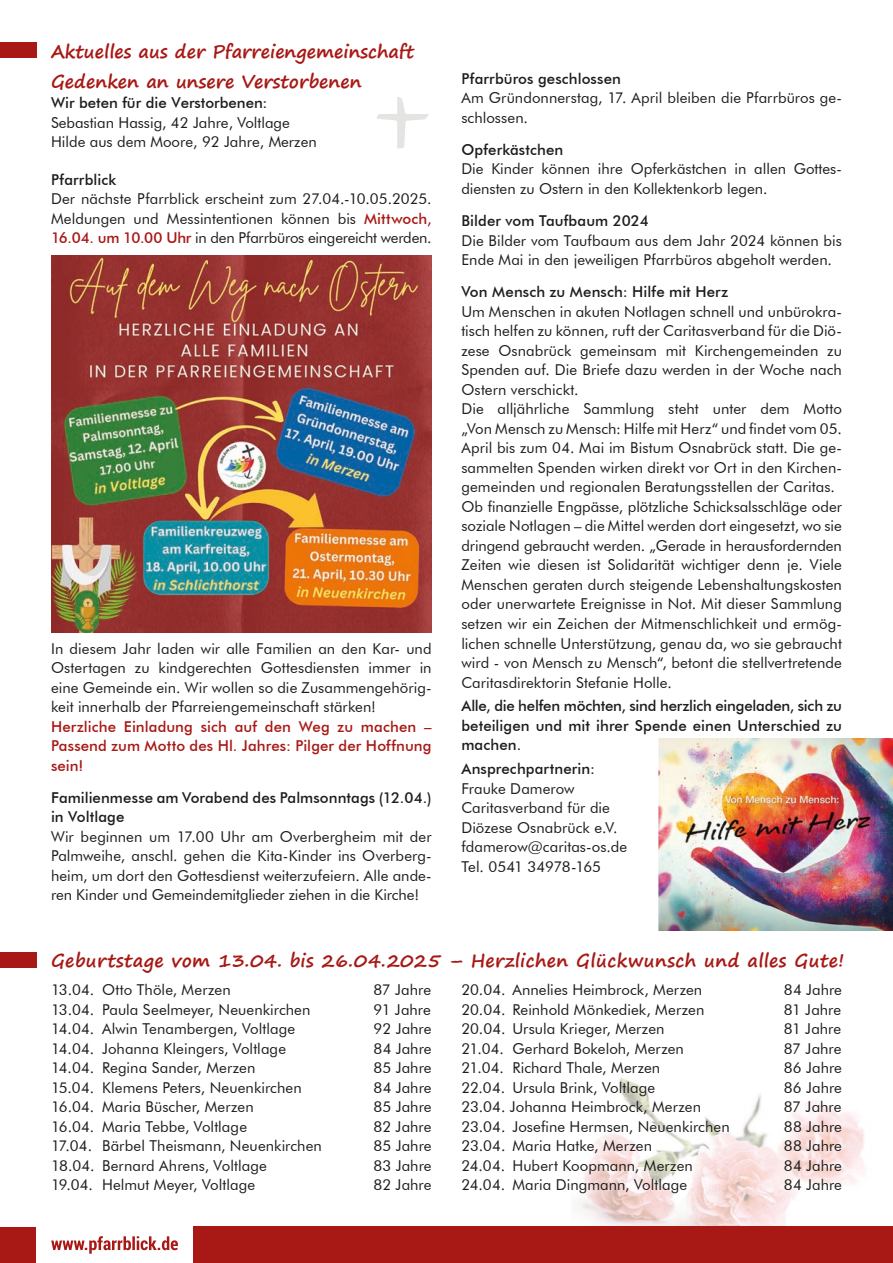
<style>
.page{position:relative;width:893px;height:1263px;background:#fff}
.page>*{position:absolute;margin:0;border:0;box-sizing:border-box;transform-origin:0 0}
.t1{font:700 18px "Segoe Print";letter-spacing:.005em;color:#a81815}
.t2{font:15px/19.5px "Futura BT";letter-spacing:.005em;color:#1d1d1b}
.t3{font:500 15px/19.5px "Futura BT";letter-spacing:.005em;color:#1d1d1b}
.t4{font:500 15px/19.5px "Futura BT";letter-spacing:.005em;color:#a81815;text-align:justify}
.s1{font-weight:500;color:#a81815}
</style>
<div class="page">
<img style="left:572px;top:1078px;width:321px;height:149px">
<div style="left:193px;top:1227px;width:700px;height:36px;background:#a81815"></div>
<div style="left:0;top:43px;width:36px;height:15px;background:#a81815"></div>
<svg style="left:51px;top:1236px;width:127px;height:18px"></svg>
<div style="left:0;top:1227px;width:36px;height:36px;background:#a81815"></div>
<svg style="left:377px;top:97px;width:52px;height:51px"></svg>
<img style="left:51px;top:255px;width:381px;height:377px">
<img style="left:658px;top:739px;width:235px;height:191px">
<div style="left:0;top:952px;width:36px;height:16px;background:#a81815"></div>
<p class="t1" style="left:51px;top:35px;width:365px">Aktuelles aus der Pfarreiengemeinschaft</p>
<p class="t3" style="left:51px;top:93px;width:218px">Wir beten für die Verstorbenen:</p>
<p class="t2" style="left:51px;top:113px;width:267px">Sebastian Hassig, 42 Jahre, Voltlage<br>Hilde aus dem Moore, 92 Jahre, Merzen</p>
<p class="t1" style="left:51px;top:65px;width:312px">Gedenken an unsere Verstorbenen</p>
<p class="t3" style="left:51px;top:169px;width:67px">Pfarrblick</p>
<p class="t2" style="left:51px;top:189px;width:382px;text-align:justify">Der nächste Pfarrblick erscheint zum 27.04.-10.05.2025.<br>Meldungen und Messintentionen können bis <span class="s1">Mittwoch, 16.04. um 10.00 Uhr</span> in den Pfarrbüros eingereicht werden.</p>
<p class="t2" style="left:51px;top:638px;width:382px;text-align:justify">In diesem Jahr laden wir alle Familien an den Kar- und Ostertagen zu kindgerechten Gottesdiensten immer in eine Gemeinde ein. Wir wollen so die Zusammengehörig&shy;keit innerhalb der Pfarreiengemeinschaft stärken!</p>
<p class="t4" style="left:51px;top:716px;width:382px">Herzliche Einladung sich auf den Weg zu machen – Passend zum Motto des Hl. Jahres: Pilger der Hoffnung sein!</p>
<p class="t3" style="left:51px;top:787px;width:382px">Familienmesse am Vorabend des Palmsonntags (12.04.) in Voltlage</p>
<p class="t2" style="left:51px;top:826px;width:382px;text-align:justify">Wir beginnen um 17.00 Uhr am Overbergheim mit der Palmweihe, anschl. gehen die Kita-Kinder ins Overberg&shy;heim, um dort den Gottesdienst weiterzufeiern. Alle ande&shy;ren Kinder und Gemeindemitglieder ziehen in die Kirche!</p>
<p class="t3" style="left:461px;top:68px;width:161px">Pfarrbüros geschlossen</p>
<p class="t2" style="left:461px;top:88px;width:382px">Am Gründonnerstag, 17. April bleiben die Pfarrbüros ge&shy;schlossen.</p>
<p class="t3" style="left:461px;top:140px;width:103px">Opferkästchen</p>
<p class="t2" style="left:461px;top:159px;width:382px">Die Kinder können ihre Opferkästchen in allen Gottes&shy;diensten zu Ostern in den Kollektenkorb legen.</p>
<p class="t3" style="left:461px;top:211px;width:189px">Bilder vom Taufbaum 2024</p>
<p class="t2" style="left:461px;top:230px;width:382px">Die Bilder vom Taufbaum aus dem Jahr 2024 können bis<br>Ende Mai in den jeweiligen Pfarrbüros abgeholt werden.</p>
<p class="t3" style="left:461px;top:282px;width:268px">Von Mensch zu Mensch: Hilfe mit Herz</p>
<p class="t2" style="left:461px;top:302px;width:382px">Um Menschen in akuten Notlagen schnell und unbürokra&shy;tisch helfen zu können, ruft der Caritasverband für die Diö&shy;zese Osnabrück gemeinsam mit Kirchengemeinden zu Spenden auf. Die Briefe dazu werden in der Woche nach Ostern verschickt.<br>Die alljährliche Sammlung steht unter dem Motto „Von Mensch zu Mensch: Hilfe mit Herz“ und findet vom 05.<br>April bis zum 04. Mai im Bistum Osnabrück statt. Die ge&shy;sammelten Spenden wirken direkt vor Ort in den Kirchen&shy;gemeinden und regionalen Beratungsstellen der Caritas.<br>Ob finanzielle Engpässe, plötzliche Schicksalsschläge oder soziale Notlagen – die Mittel werden dort eingesetzt, wo sie dringend gebraucht werden. „Gerade in herausfordernden Zeiten wie diesen ist Solidarität wichtiger denn je. Viele Menschen geraten durch steigende Lebenshaltungskosten oder unerwartete Ereignisse in Not. Mit dieser Sammlung setzen wir ein Zeichen der Mitmenschlichkeit und ermög&shy;lichen schnelle Unterstützung, genau da, wo sie gebraucht wird - von Mensch zu Mensch“, betont die stellvertretende Caritasdirektorin Stefanie Holle.</p>
<p class="t3" style="left:461px;top:696px;width:382px;text-align:justify">Alle, die helfen möchten, sind herzlich eingeladen, sich zu beteiligen und mit ihrer Spende einen Unterschied zu machen.</p>
<p class="t3" style="left:461px;top:759px;width:135px">Ansprechpartnerin:</p>
<p class="t2" style="left:461px;top:778px;width:167px">Frauke Damerow<br>Caritasverband für die<br>Diözese Osnabrück e.V. fdamerow@caritas-os.de<br>Tel. 0541 34978-165</p>
<p class="t1" style="left:51px;top:944px;width:795px">Geburtstage vom 13.04. bis 26.04.2025 – Herzlichen Glückwunsch und alles Gute!</p>
<p class="t2" style="left:461px;top:980px;width:242px">20.04. Annelies Heimbrock, Merzen</p>
<p class="t2" style="left:784px;top:980px;width:60px">84 Jahre</p>
<p class="t2" style="left:461px;top:999px;width:245px">20.04. Reinhold Mönkediek, Merzen</p>
<p class="t2" style="left:784px;top:999px;width:59px">81 Jahre</p>
<p class="t2" style="left:461px;top:1019px;width:205px">20.04. Ursula Krieger, Merzen</p>
<p class="t2" style="left:784px;top:1019px;width:59px">81 Jahre</p>
<p class="t2" style="left:461px;top:1038px;width:224px">21.04. Gerhard Bokeloh, Merzen</p>
<p class="t2" style="left:784px;top:1038px;width:59px">87 Jahre</p>
<p class="t2" style="left:461px;top:1058px;width:200px">21.04. Richard Thale, Merzen</p>
<p class="t2" style="left:784px;top:1058px;width:60px">86 Jahre</p>
<p class="t2" style="left:461px;top:1077px;width:195px">22.04. Ursula Brink, Voltlage</p>
<p class="t2" style="left:784px;top:1077px;width:60px">86 Jahre</p>
<p class="t2" style="left:461px;top:1097px;width:241px">23.04. Johanna Heimbrock, Merzen</p>
<p class="t2" style="left:784px;top:1097px;width:59px">87 Jahre</p>
<p class="t2" style="left:461px;top:1116px;width:270px">23.04. Josefine Hermsen, Neuenkirchen</p>
<p class="t2" style="left:784px;top:1116px;width:60px">88 Jahre</p>
<p class="t2" style="left:461px;top:1136px;width:192px">23.04. Maria Hatke, Merzen</p>
<p class="t2" style="left:784px;top:1136px;width:60px">88 Jahre</p>
<p class="t2" style="left:461px;top:1155px;width:233px">24.04. Hubert Koopmann, Merzen</p>
<p class="t2" style="left:784px;top:1155px;width:60px">84 Jahre</p>
<p class="t2" style="left:461px;top:1175px;width:227px">24.04. Maria Dingmann, Voltlage</p>
<p class="t2" style="left:784px;top:1175px;width:60px">84 Jahre</p>
<p class="t2" style="left:51px;top:980px;width:181px">13.04. Otto Thöle, Merzen</p>
<p class="t2" style="left:374px;top:980px;width:59px">87 Jahre</p>
<p class="t2" style="left:51px;top:999px;width:261px">13.04. Paula Seelmeyer, Neuenkirchen</p>
<p class="t2" style="left:374px;top:999px;width:59px">91 Jahre</p>
<p class="t2" style="left:51px;top:1019px;width:246px">14.04. Alwin Tenambergen, Voltlage</p>
<p class="t2" style="left:374px;top:1019px;width:60px">92 Jahre</p>
<p class="t2" style="left:51px;top:1038px;width:237px">14.04. Johanna Kleingers, Voltlage</p>
<p class="t2" style="left:374px;top:1038px;width:60px">84 Jahre</p>
<p class="t2" style="left:51px;top:1058px;width:206px">14.04. Regina Sander, Merzen</p>
<p class="t2" style="left:374px;top:1058px;width:60px">85 Jahre</p>
<p class="t2" style="left:51px;top:1077px;width:252px">15.04. Klemens Peters, Neuenkirchen</p>
<p class="t2" style="left:374px;top:1077px;width:60px">84 Jahre</p>
<p class="t2" style="left:51px;top:1097px;width:204px">16.04. Maria Büscher, Merzen</p>
<p class="t2" style="left:374px;top:1097px;width:60px">85 Jahre</p>
<p class="t2" style="left:51px;top:1116px;width:197px">16.04. Maria Tebbe, Voltlage</p>
<p class="t2" style="left:374px;top:1116px;width:59px">82 Jahre</p>
<p class="t2" style="left:51px;top:1136px;width:272px">17.04. Bärbel Theismann, Neuenkirchen</p>
<p class="t2" style="left:374px;top:1136px;width:60px">85 Jahre</p>
<p class="t2" style="left:51px;top:1155px;width:217px">18.04. Bernard Ahrens, Voltlage</p>
<p class="t2" style="left:374px;top:1155px;width:60px">83 Jahre</p>
<p class="t2" style="left:51px;top:1175px;width:206px">19.04. Helmut Meyer, Voltlage</p>
<p class="t2" style="left:374px;top:1175px;width:59px">82 Jahre</p>
</div>
